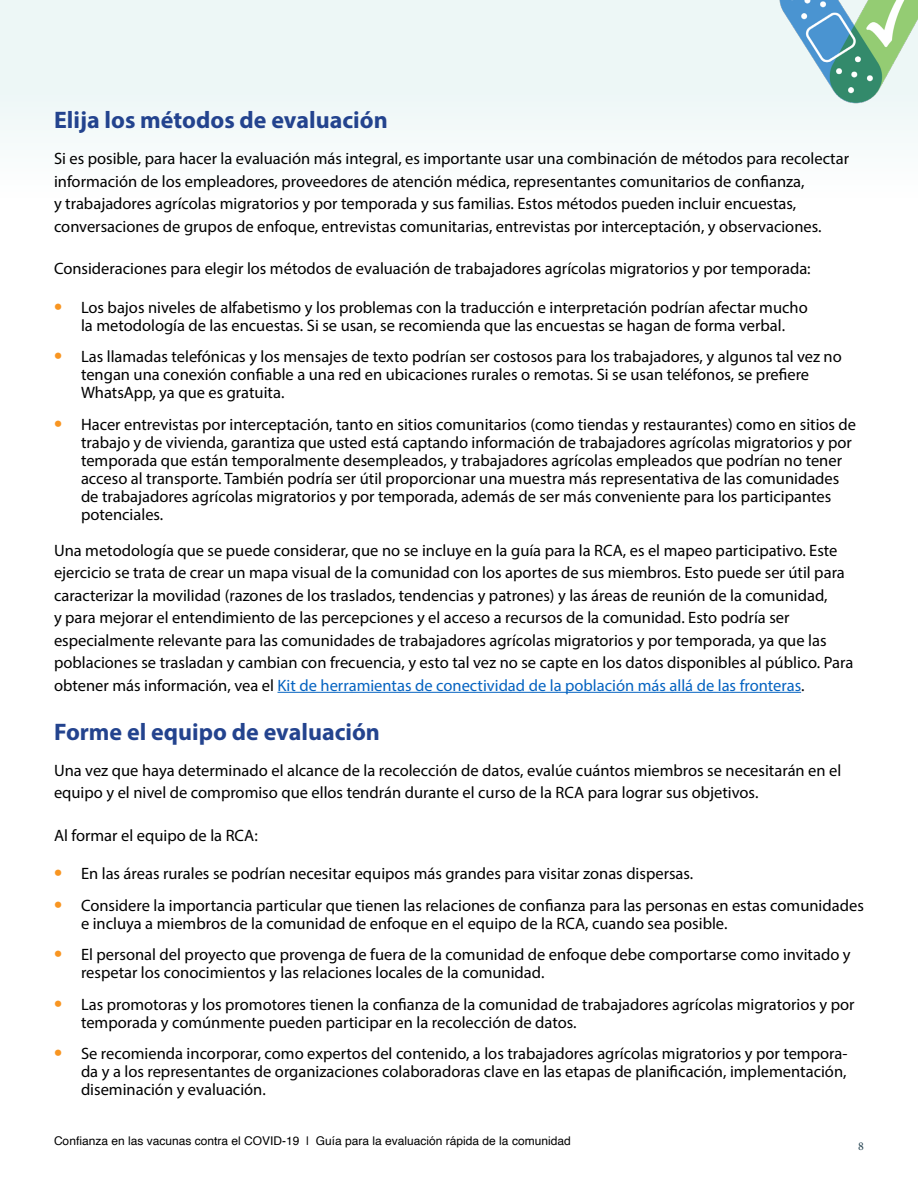
<style>
.page{position:relative;width:918px;height:1188px;background:#fff}
.page>*{position:absolute;margin:0;border:0;box-sizing:border-box;transform-origin:0 0}
.t1{font:700 24px "Myriad Pro";color:#23438e}
.p_list{font:16.5px/18px "Myriad Pro";color:#000}
.t2{font:12px "Helvetica";color:#000}
.t3{font:12px "Minion Pro";color:#22404e}
.s1{font-weight:700;font-size:24px;color:#f89521}
.s2{color:#0563c1}
</style>
<div class="page">
<div style="left:0;top:0;width:918px;height:137px;background:#edf7f6"></div>
<img style="left:775px;top:0;width:143px;height:107px">
<hr style="left:278px;top:692px;width:523px;height:1px;background:#0563c1">
<h3 class="t1" style="left:54px;top:104px;width:335px">Elija los métodos de evaluación</h3>
<p class="p_list" style="left:54px;top:147px;width:797px;line-height:22.5px">Si es posible, para hacer la evaluación más integral, es importante usar una combinación de métodos para recolectar información de los empleadores, proveedores de atención médica, representantes comunitarios de confianza,<br>y trabajadores agrícolas migratorios y por temporada y sus familias. Estos métodos pueden incluir encuestas, conversaciones de grupos de enfoque, entrevistas comunitarias, entrevistas por interceptación, y observaciones.</p>
<p class="p_list" style="left:54px;top:260px;width:758px">Consideraciones para elegir los métodos de evaluación de trabajadores agrícolas migratorios y por temporada:</p>
<p class="p_list" style="left:54px;top:298px;width:755px;text-align:center"><span class="s1">•</span> Los bajos niveles de alfabetismo y los problemas con la traducción e interpretación podrían afectar mucho la metodología de las encuestas. Si se usan, se recomienda que las encuestas se hagan de forma verbal.</p>
<p class="p_list" style="left:81px;top:347px;width:762px;text-indent:-27px"><span class="s1">•</span> Las llamadas telefónicas y los mensajes de texto podrían ser costosos para los trabajadores, y algunos tal vez no tengan una conexión confiable a una red en ubicaciones rurales o remotas. Si se usan teléfonos, se prefiere<br>WhatsApp, ya que es gratuita.</p>
<p class="p_list" style="left:81px;top:415px;width:777px;text-indent:-27px"><span class="s1">•</span> Hacer entrevistas por interceptación, tanto en sitios comunitarios (como tiendas y restaurantes) como en sitios de trabajo y de vivienda, garantiza que usted está captando información de trabajadores agrícolas migratorios y por temporada que están temporalmente desempleados, y trabajadores agrícolas empleados que podrían no tener acceso al transporte. También podría ser útil proporcionar una muestra más representativa de las comunidades de trabajadores agrícolas migratorios y por temporada, además de ser más conveniente para los participantes potenciales.</p>
<p class="p_list" style="left:54px;top:539px;width:801px;line-height:22.5px">Una metodología que se puede considerar, que no se incluye en la guía para la RCA, es el mapeo participativo. Este ejercicio se trata de crear un mapa visual de la comunidad con los aportes de sus miembros. Esto puede ser útil para caracterizar la movilidad (razones de los traslados, tendencias y patrones) y las áreas de reunión de la comunidad,<br>y para mejorar el entendimiento de las percepciones y el acceso a recursos de la comunidad. Esto podría ser especialmente relevante para las comunidades de trabajadores agrícolas migratorios y por temporada, ya que las poblaciones se trasladan y cambian con frecuencia, y esto tal vez no se capte en los datos disponibles al público. Para obtener más información, vea el <span class="s2">Kit de herramientas de conectividad de la población más allá de las fronteras</span>.</p>
<h3 class="t1" style="left:54px;top:716px;width:328px">Forme el equipo de evaluación</h3>
<p class="p_list" style="left:54px;top:759px;width:789px;line-height:22.5px">Una vez que haya determinado el alcance de la recolección de datos, evalúe cuántos miembros se necesitarán en el equipo y el nivel de compromiso que ellos tendrán durante el curso de la RCA para lograr sus objetivos.</p>
<p class="p_list" style="left:54px;top:826px;width:205px">Al formar el equipo de la RCA:</p>
<p class="p_list" style="left:54px;top:864px;width:641px"><span class="s1">•</span> En las áreas rurales se podrían necesitar equipos más grandes para visitar zonas dispersas.</p>
<p class="p_list" style="left:81px;top:896px;width:784px;text-indent:-27px"><span class="s1">•</span> Considere la importancia particular que tienen las relaciones de confianza para las personas en estas comunidades e incluya a miembros de la comunidad de enfoque en el equipo de la RCA, cuando sea posible.</p>
<p class="p_list" style="left:81px;top:945px;width:771px;text-indent:-27px"><span class="s1">•</span> El personal del proyecto que provenga de fuera de la comunidad de enfoque debe comportarse como invitado y respetar los conocimientos y las relaciones locales de la comunidad.</p>
<p class="p_list" style="left:81px;top:995px;width:775px;text-indent:-27px"><span class="s1">•</span> Las promotoras y los promotores tienen la confianza de la comunidad de trabajadores agrícolas migratorios y por temporada y comúnmente pueden participar en la recolección de datos.</p>
<p class="p_list" style="left:81px;top:1044px;width:768px;text-align:justify;text-indent:-27px"><span class="s1">•</span> Se recomienda incorporar, como expertos del contenido, a los trabajadores agrícolas migratorios y por tempora&shy;da y a los representantes de organizaciones colaboradoras clave en las etapas de planificación, implementación, diseminación y evaluación.</p>
<p class="t2" style="left:54px;top:1131px;width:518px">Confianza en las vacunas contra el COVID-19 | Guía para la evaluación rápida de la comunidad</p>
<p class="t3" style="left:858px;top:1138px;width:7px">8</p>
</div>
